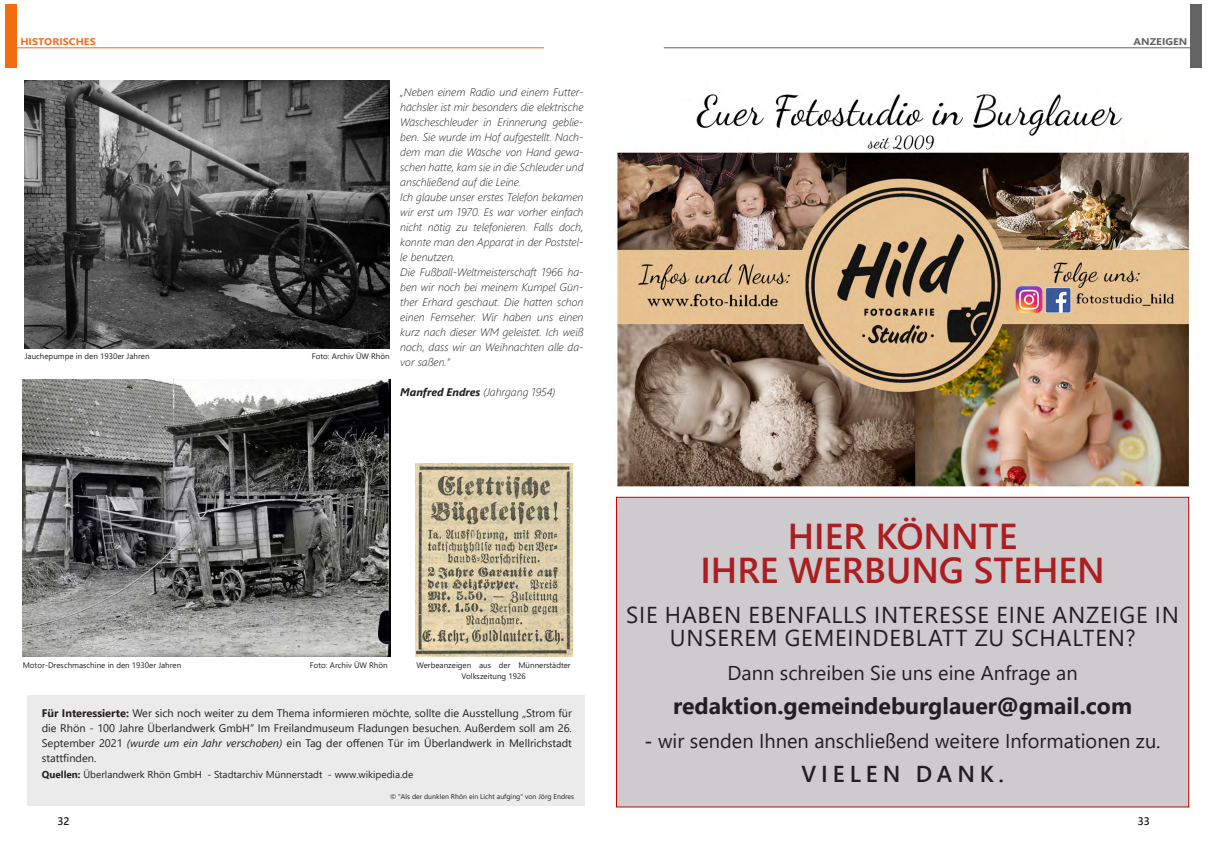
<style>
.page{position:relative;width:1208px;height:859px;background:#fff}
.page>*{position:absolute;margin:0;border:0;box-sizing:border-box;transform-origin:0 0}
.t1{font:600 36px "Segoe UI";color:#ab1e21}
.t2{font:23px/23px "Segoe UI";letter-spacing:.035em;color:#231f20;text-align:center}
.t3{font:700 23px "Segoe UI";color:#231f20}
.t4{font:600 23px "Segoe UI";letter-spacing:.215em;color:#231f20}
.t5{font:20px "Segoe UI";color:#231f20}
.Absatzformat_1{font:italic 300 11px/15px "Segoe UI";color:#231f20;text-align:justify}
.Absatzformat_1-2{font:11px/15px "Segoe UI";color:#231f20;text-align:justify}
.t6{font:600 11px "Segoe UI";color:#231f20}
.Absatzformat_1-3{font:10px "Segoe UI";color:#231f20}
.t7{font:700 9.7px "Segoe UI";letter-spacing:.005em;color:#f36c21;scale:1.11 1}
.t8{font:700 9.7px "Segoe UI";letter-spacing:.005em;color:#646464;scale:1.11 1}
.Bildrechte{font:8px/11px "Segoe UI";color:#231f20;text-align:center}
.Bildrechte-2{font:7px "Segoe UI";color:#231f20}
.s1{font-weight:700}
.s2{font-style:italic}
.s3{font-weight:600}
</style>
<div class="page">
<div style="left:28px;top:695px;width:557px;height:111px;background:#ecebeb"></div>
<img style="left:415px;top:464px;width:157px;height:192px">
<img style="left:25px;top:81px;width:364px;height:268px">
<img style="left:23px;top:379px;width:368px;height:278px">
<img style="left:615px;top:94px;width:575px;height:403px">
<div style="left:616px;top:497px;width:572px;height:310px;background:#cdcbce"></div>
<div style="left:1190px;top:5px;width:12px;height:63px;background:#646464"></div>
<hr style="left:664px;top:47px;width:527px;height:1px;background:#646464">
<div style="left:6px;top:5px;width:11px;height:63px;background:#f36c0d"></div>
<hr style="left:16px;top:47px;width:528px;height:1px;background:#f36c21">
<p class="t7" style="left:20px;top:32px;width:69px">HISTORISCHES</p>
<p class="Bildrechte" style="left:25px;top:350px;width:126px">Jauchepumpe in den 1930er Jahren</p>
<p class="Bildrechte" style="left:312px;top:350px;width:79px">Foto: Archiv ÜW Rhön</p>
<p class="Absatzformat_1" style="left:400px;top:83px;width:185px">„Neben einem Radio und einem Futter&shy;hächsler ist mir besonders die elektrische Wäscheschleuder in Erinnerung geblie&shy;ben. Sie wurde im Hof aufgestellt. Nach&shy;dem man die Wäsche von Hand gewa&shy;schen hatte, kam sie in die Schleuder und anschließend auf die Leine.</p>
<p class="Absatzformat_1" style="left:400px;top:188px;width:185px">Ich glaube unser erstes Telefon bekamen wir erst um 1970. Es war vorher einfach nicht nötig zu telefonieren. Falls doch, konnte man den Apparat in der Poststel&shy;le benutzen.</p>
<p class="Absatzformat_1" style="left:400px;top:263px;width:185px">Die Fußball-Weltmeisterschaft 1966 ha&shy;ben wir noch bei meinem Kumpel Gün&shy;ther Erhard geschaut. Die hatten schon einen Fernseher. Wir haben uns einen kurz nach dieser WM geleistet. Ich weiß noch, dass wir an Weihnachten alle da&shy;vor saßen.“</p>
<p class="Absatzformat_1" style="left:400px;top:383px;width:156px"><span class="s1">Manfred Endres</span> (Jahrgang 1954)</p>
<p class="t8" style="left:1133px;top:32px;width:50px">ANZEIGEN</p>
<p class="Bildrechte" style="left:23px;top:659px;width:160px">Motor-Dreschmaschine in den 1930er Jahren</p>
<p class="Bildrechte" style="left:310px;top:659px;width:79px">Foto: Archiv ÜW Rhön</p>
<p class="Bildrechte" style="left:416px;top:659px;width:156px">Werbeanzeigen aus der Münnerstädter<br>Volkszeitung 1926</p>
<p class="Absatzformat_1-2" style="left:42px;top:704px;width:532px"><span class="s1">Für Interessierte:</span> Wer sich noch weiter zu dem Thema informieren möchte, sollte die Ausstellung „Strom für die Rhön - 100 Jahre Überlandwerk GmbH“ Im Freilandmuseum Fladungen besuchen. Außerdem soll am 26.<br>September 2021 <span class="s2">(wurde um ein Jahr verschoben)</span> ein Tag der offenen Tür im Überlandwerk in Mellrichstadt stattfinden.</p>
<p class="Absatzformat_1-3" style="left:42px;top:765px;width:373px"><span class="s1">Quellen:</span> Überlandwerk Rhön GmbH - Stadtarchiv Münnerstadt - www.wikipedia.de</p>
<p class="Bildrechte-2" style="left:390px;top:790px;width:186px">© "Als der dunklen Rhön ein Licht aufging" von Jörg Endres</p>
<p class="t6" style="left:57px;top:810px;width:14px">32</p>
<p class="t1" style="left:788px;top:502px;width:231px">HIER KÖNNTE</p>
<p class="t1" style="left:700px;top:536px;width:406px">IHRE WERBUNG STEHEN</p>
<p class="t2" style="left:626px;top:601px;width:554px">SIE HABEN EBENFALLS INTERESSE EINE ANZEIGE IN<br>UNSEREM GEMEINDEBLATT ZU SCHALTEN?</p>
<p class="t5" style="left:727px;top:654px;width:352px">Dann schreiben Sie uns eine Anfrage an</p>
<p class="t3" style="left:673px;top:684px;width:460px">redaktion.gemeindeburglauer@gmail.com</p>
<p class="t5" style="left:644px;top:722px;width:517px"><span class="s3">-</span> wir senden Ihnen anschließend weitere Informationen zu.</p>
<p class="t4" style="left:801px;top:752px;width:204px">VIELEN DANK.</p>
<p class="t6" style="left:1137px;top:810px;width:14px">33</p>
</div>
